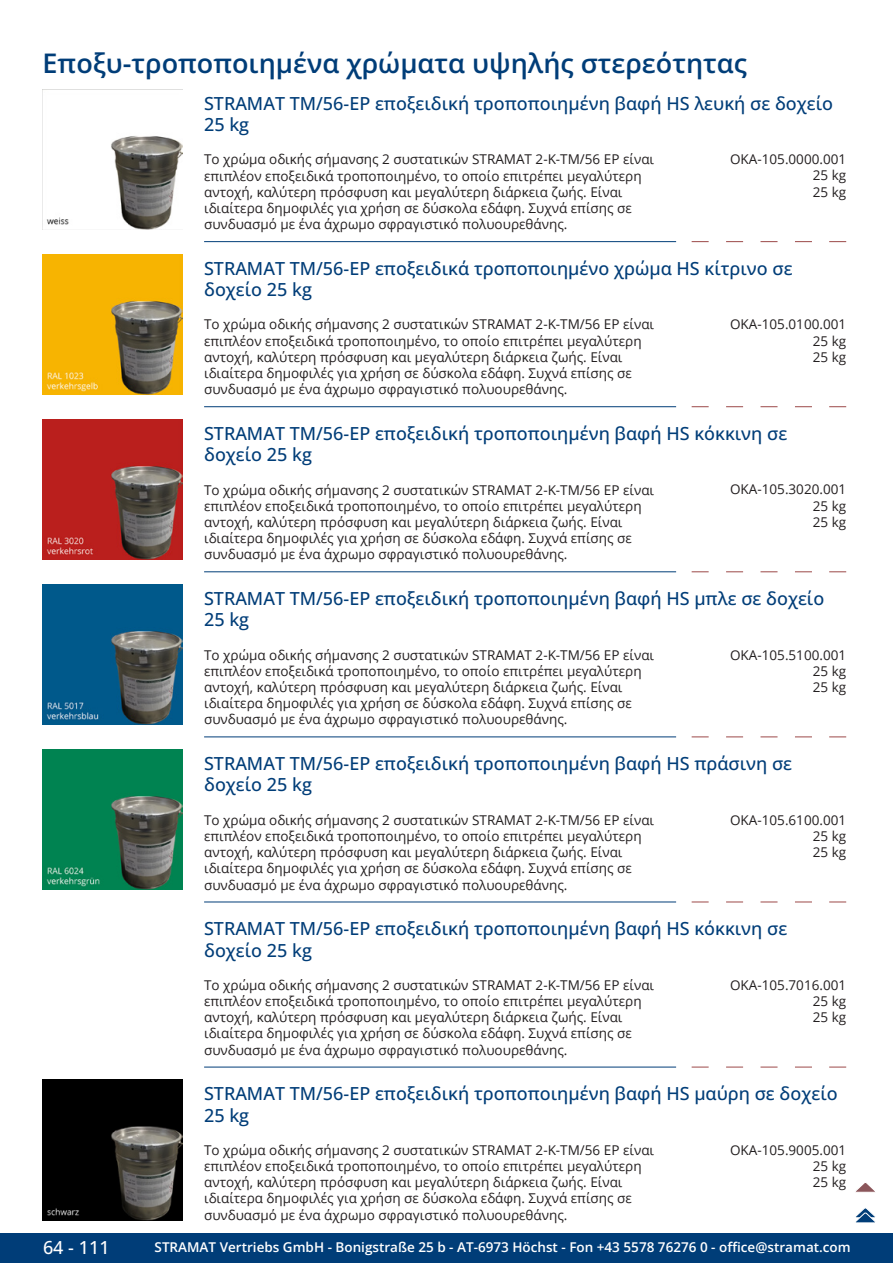
<style>
.page{position:relative;width:893px;height:1263px;background:#fff}
.page>*{position:absolute;margin:0;border:0;box-sizing:border-box;transform-origin:0 0}
.GruppeName{font:600 27px "Open Sans";color:#003d78}
.ArtikelName{font:500 18px/21.6px "Open Sans";color:#003d78}
.t1{font:500 18px "Open Sans";color:#fff}
.Beschreibung{font:13.5px/16.2px "Open Sans";color:#231f20}
.ArtikelNummer{font:13.5px "Open Sans";color:#231f20}
.t2{font:600 13.5px "Open Sans";color:#fff}
</style>
<div class="page">
<div style="left:0;top:1233px;width:893px;height:30px;background:#003d78"></div>
<img style="left:43px;top:89px;width:140px;height:141px">
<img style="left:43px;top:254px;width:140px;height:141px">
<svg style="left:692px;top:241px;width:17px;height:1px"></svg>
<svg style="left:726px;top:241px;width:17px;height:1px"></svg>
<svg style="left:760px;top:241px;width:17px;height:1px"></svg>
<svg style="left:795px;top:241px;width:17px;height:1px"></svg>
<svg style="left:829px;top:241px;width:17px;height:1px"></svg>
<hr style="left:204px;top:241px;width:472px;height:1px;background:#003d78">
<img style="left:43px;top:419px;width:140px;height:141px">
<svg style="left:692px;top:406px;width:17px;height:1px"></svg>
<svg style="left:726px;top:406px;width:17px;height:1px"></svg>
<svg style="left:760px;top:406px;width:17px;height:1px"></svg>
<svg style="left:795px;top:406px;width:17px;height:1px"></svg>
<svg style="left:829px;top:406px;width:17px;height:1px"></svg>
<hr style="left:204px;top:406px;width:472px;height:1px;background:#003d78">
<img style="left:43px;top:584px;width:140px;height:141px">
<svg style="left:692px;top:571px;width:17px;height:1px"></svg>
<svg style="left:726px;top:571px;width:17px;height:1px"></svg>
<svg style="left:760px;top:571px;width:17px;height:1px"></svg>
<svg style="left:795px;top:571px;width:17px;height:1px"></svg>
<svg style="left:829px;top:571px;width:17px;height:1px"></svg>
<hr style="left:204px;top:571px;width:472px;height:1px;background:#003d78">
<img style="left:43px;top:750px;width:140px;height:140px">
<svg style="left:692px;top:737px;width:17px;height:1px"></svg>
<svg style="left:726px;top:737px;width:17px;height:1px"></svg>
<svg style="left:760px;top:737px;width:17px;height:1px"></svg>
<svg style="left:795px;top:737px;width:17px;height:1px"></svg>
<svg style="left:829px;top:737px;width:17px;height:1px"></svg>
<hr style="left:204px;top:737px;width:472px;height:1px;background:#003d78">
<svg style="left:692px;top:902px;width:17px;height:1px"></svg>
<svg style="left:726px;top:902px;width:17px;height:1px"></svg>
<svg style="left:760px;top:902px;width:17px;height:1px"></svg>
<svg style="left:795px;top:902px;width:17px;height:1px"></svg>
<svg style="left:829px;top:902px;width:17px;height:1px"></svg>
<hr style="left:204px;top:902px;width:472px;height:1px;background:#003d78">
<img style="left:43px;top:1080px;width:140px;height:140px">
<svg style="left:692px;top:1067px;width:17px;height:1px"></svg>
<svg style="left:726px;top:1067px;width:17px;height:1px"></svg>
<svg style="left:760px;top:1067px;width:17px;height:1px"></svg>
<svg style="left:795px;top:1067px;width:17px;height:1px"></svg>
<svg style="left:829px;top:1067px;width:17px;height:1px"></svg>
<hr style="left:204px;top:1067px;width:472px;height:1px;background:#003d78">
<svg style="left:856px;top:1183px;width:19px;height:9px"></svg>
<svg style="left:855px;top:1208px;width:21px;height:15px"></svg>
<p class="GruppeName" style="left:43px;top:44px;width:706px">Εποξυ-τροποποιημένα χρώματα υψηλής στερεότητας</p>
<p class="ArtikelName" style="left:204px;top:92px;width:630px">STRAMAT TM/56-EP εποξειδική τροποποιημένη βαφή HS λευκή σε δοχείο<br>25 kg</p>
<p class="Beschreibung" style="left:204px;top:151px;width:452px">Το χρώμα οδικής σήμανσης 2 συστατικών STRAMAT 2-K-TM/56 EP είναι επιπλέον εποξειδικά τροποποιημένο, το οποίο επιτρέπει μεγαλύτερη αντοχή, καλύτερη πρόσφυση και μεγαλύτερη διάρκεια ζωής. Είναι ιδιαίτερα δημοφιλές για χρήση σε δύσκολα εδάφη. Συχνά επίσης σε συνδυασμό με ένα άχρωμο σφραγιστικό πολυουρεθάνης.</p>
<p class="ArtikelNummer" style="left:730px;top:150px;width:118px">OKA-105.0000.001</p>
<p class="ArtikelNummer" style="left:813px;top:166px;width:35px">25 kg</p>
<p class="ArtikelNummer" style="left:813px;top:182px;width:35px">25 kg</p>
<p class="ArtikelName" style="left:204px;top:257px;width:590px">STRAMAT TM/56-EP εποξειδικά τροποποιημένο χρώμα HS κίτρινο σε δοχείο 25 kg</p>
<p class="Beschreibung" style="left:204px;top:316px;width:452px">Το χρώμα οδικής σήμανσης 2 συστατικών STRAMAT 2-K-TM/56 EP είναι επιπλέον εποξειδικά τροποποιημένο, το οποίο επιτρέπει μεγαλύτερη αντοχή, καλύτερη πρόσφυση και μεγαλύτερη διάρκεια ζωής. Είναι ιδιαίτερα δημοφιλές για χρήση σε δύσκολα εδάφη. Συχνά επίσης σε συνδυασμό με ένα άχρωμο σφραγιστικό πολυουρεθάνης.</p>
<p class="ArtikelNummer" style="left:730px;top:315px;width:118px">OKA-105.0100.001</p>
<p class="ArtikelNummer" style="left:813px;top:331px;width:35px">25 kg</p>
<p class="ArtikelNummer" style="left:813px;top:348px;width:35px">25 kg</p>
<p class="ArtikelName" style="left:204px;top:422px;width:585px">STRAMAT TM/56-EP εποξειδική τροποποιημένη βαφή HS κόκκινη σε δοχείο 25 kg</p>
<p class="Beschreibung" style="left:204px;top:481px;width:452px">Το χρώμα οδικής σήμανσης 2 συστατικών STRAMAT 2-K-TM/56 EP είναι επιπλέον εποξειδικά τροποποιημένο, το οποίο επιτρέπει μεγαλύτερη αντοχή, καλύτερη πρόσφυση και μεγαλύτερη διάρκεια ζωής. Είναι ιδιαίτερα δημοφιλές για χρήση σε δύσκολα εδάφη. Συχνά επίσης σε συνδυασμό με ένα άχρωμο σφραγιστικό πολυουρεθάνης.</p>
<p class="ArtikelNummer" style="left:730px;top:480px;width:118px">OKA-105.3020.001</p>
<p class="ArtikelNummer" style="left:813px;top:496px;width:35px">25 kg</p>
<p class="ArtikelNummer" style="left:813px;top:513px;width:35px">25 kg</p>
<p class="ArtikelName" style="left:204px;top:587px;width:622px">STRAMAT TM/56-EP εποξειδική τροποποιημένη βαφή HS μπλε σε δοχείο<br>25 kg</p>
<p class="Beschreibung" style="left:204px;top:646px;width:452px">Το χρώμα οδικής σήμανσης 2 συστατικών STRAMAT 2-K-TM/56 EP είναι επιπλέον εποξειδικά τροποποιημένο, το οποίο επιτρέπει μεγαλύτερη αντοχή, καλύτερη πρόσφυση και μεγαλύτερη διάρκεια ζωής. Είναι ιδιαίτερα δημοφιλές για χρήση σε δύσκολα εδάφη. Συχνά επίσης σε συνδυασμό με ένα άχρωμο σφραγιστικό πολυουρεθάνης.</p>
<p class="ArtikelNummer" style="left:730px;top:645px;width:118px">OKA-105.5100.001</p>
<p class="ArtikelNummer" style="left:813px;top:661px;width:35px">25 kg</p>
<p class="ArtikelNummer" style="left:813px;top:678px;width:35px">25 kg</p>
<p class="ArtikelName" style="left:204px;top:752px;width:590px">STRAMAT TM/56-EP εποξειδική τροποποιημένη βαφή HS πράσινη σε δοχείο 25 kg</p>
<p class="Beschreibung" style="left:204px;top:811px;width:452px">Το χρώμα οδικής σήμανσης 2 συστατικών STRAMAT 2-K-TM/56 EP είναι επιπλέον εποξειδικά τροποποιημένο, το οποίο επιτρέπει μεγαλύτερη αντοχή, καλύτερη πρόσφυση και μεγαλύτερη διάρκεια ζωής. Είναι ιδιαίτερα δημοφιλές για χρήση σε δύσκολα εδάφη. Συχνά επίσης σε συνδυασμό με ένα άχρωμο σφραγιστικό πολυουρεθάνης.</p>
<p class="ArtikelNummer" style="left:730px;top:810px;width:118px">OKA-105.6100.001</p>
<p class="ArtikelNummer" style="left:813px;top:827px;width:35px">25 kg</p>
<p class="ArtikelNummer" style="left:813px;top:843px;width:35px">25 kg</p>
<p class="ArtikelName" style="left:204px;top:917px;width:585px">STRAMAT TM/56-EP εποξειδική τροποποιημένη βαφή HS κόκκινη σε δοχείο 25 kg</p>
<p class="Beschreibung" style="left:204px;top:976px;width:452px">Το χρώμα οδικής σήμανσης 2 συστατικών STRAMAT 2-K-TM/56 EP είναι επιπλέον εποξειδικά τροποποιημένο, το οποίο επιτρέπει μεγαλύτερη αντοχή, καλύτερη πρόσφυση και μεγαλύτερη διάρκεια ζωής. Είναι ιδιαίτερα δημοφιλές για χρήση σε δύσκολα εδάφη. Συχνά επίσης σε συνδυασμό με ένα άχρωμο σφραγιστικό πολυουρεθάνης.</p>
<p class="ArtikelNummer" style="left:730px;top:975px;width:118px">OKA-105.7016.001</p>
<p class="ArtikelNummer" style="left:813px;top:992px;width:35px">25 kg</p>
<p class="ArtikelNummer" style="left:813px;top:1008px;width:35px">25 kg</p>
<p class="ArtikelName" style="left:204px;top:1082px;width:635px">STRAMAT TM/56-EP εποξειδική τροποποιημένη βαφή HS μαύρη σε δοχείο<br>25 kg</p>
<p class="Beschreibung" style="left:204px;top:1141px;width:452px">Το χρώμα οδικής σήμανσης 2 συστατικών STRAMAT 2-K-TM/56 EP είναι επιπλέον εποξειδικά τροποποιημένο, το οποίο επιτρέπει μεγαλύτερη αντοχή, καλύτερη πρόσφυση και μεγαλύτερη διάρκεια ζωής. Είναι ιδιαίτερα δημοφιλές για χρήση σε δύσκολα εδάφη. Συχνά επίσης σε συνδυασμό με ένα άχρωμο σφραγιστικό πολυουρεθάνης.</p>
<p class="ArtikelNummer" style="left:730px;top:1140px;width:118px">OKA-105.9005.001</p>
<p class="ArtikelNummer" style="left:813px;top:1157px;width:35px">25 kg</p>
<p class="ArtikelNummer" style="left:813px;top:1173px;width:35px">25 kg</p>
<h2 class="t1" style="left:43px;top:1234px;width:68px">64 - 111</h2>
<p class="t2" style="left:155px;top:1238px;width:698px">STRAMAT Vertriebs GmbH - Bonigstraße 25 b - AT-6973 Höchst - Fon +43 5578 76276 0 - office@stramat.com</p>
</div>
